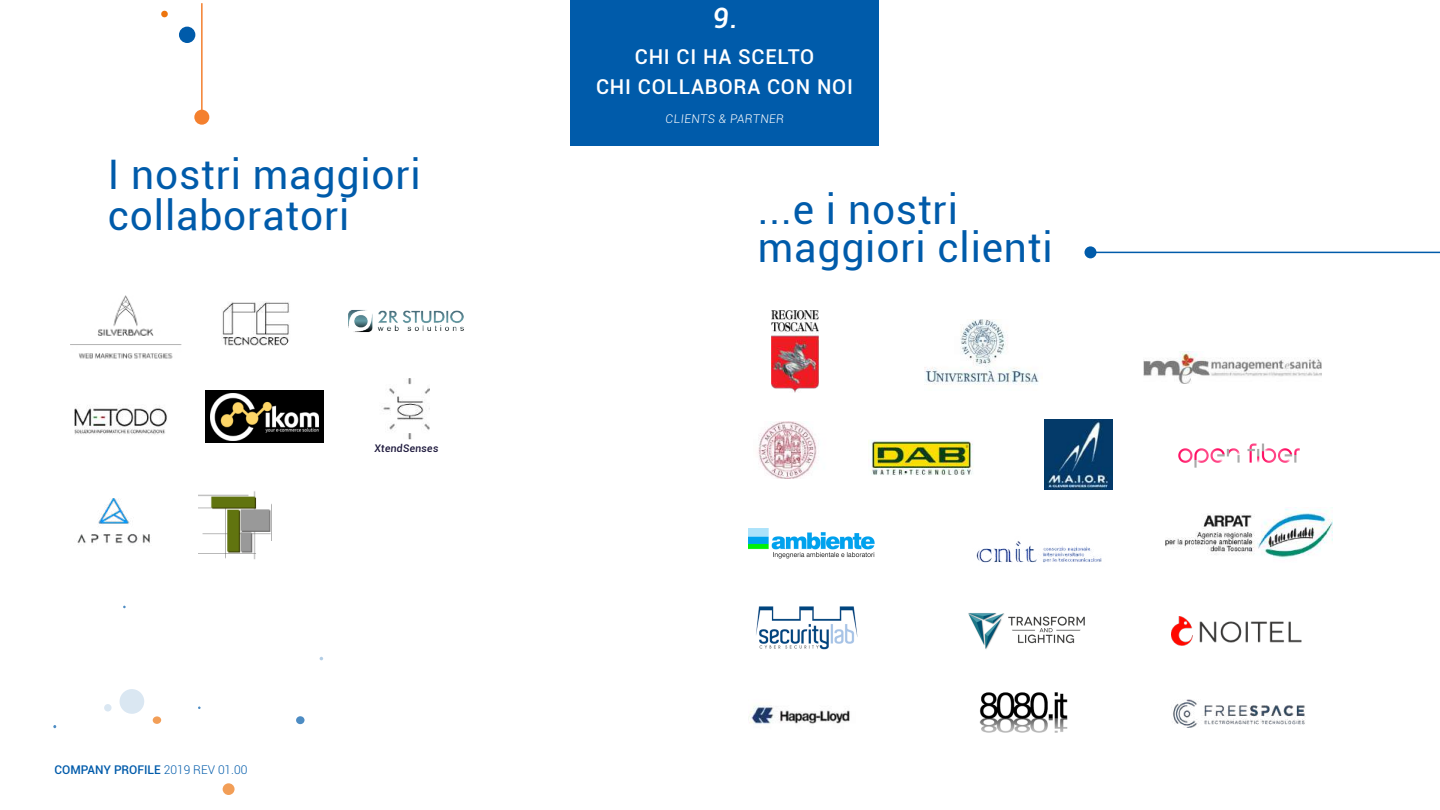
<style>
.page{position:relative;width:1440px;height:810px;background:#fff}
.page>*{position:absolute;margin:0;border:0;box-sizing:border-box;transform-origin:0 0}
.t1{font:40.8px/41.2px "Roboto";letter-spacing:.02em;color:#005baa}
.t2{font:500 28.2px "Roboto";color:#fff}
.t3{font:500 20.48px/29.8px "Roboto";letter-spacing:.04em;color:#fff;text-align:center}
.t4{font:500 12px "Roboto";color:#005baa}
.t5{font:300 11.93px "Roboto";color:#fff}
.t6{font:500 10.5px "Roboto";color:#1e193d}
.s1{font-weight:300}
</style>
<div class="page">
<svg style="left:222px;top:783px;width:13px;height:12px"></svg>
<svg style="left:296px;top:716px;width:9px;height:8px"></svg>
<svg style="left:119px;top:689px;width:25px;height:25px"></svg>
<div style="left:104px;top:704px;width:8px;height:8px;background:#dae7f2;border-radius:50%"></div>
<div style="left:153px;top:716px;width:8px;height:8px;background:#f29e57;border-radius:50%"></div>
<div style="left:179px;top:27px;width:16px;height:16px;background:#005baa;border-radius:50%"></div>
<svg style="left:161px;top:10px;width:7px;height:8px"></svg>
<hr style="left:201px;top:3px;width:2px;height:114px;background:#f4802e">
<div style="left:194px;top:110px;width:15px;height:15px;background:#f4802e;border-radius:50%"></div>
<div style="left:570px;top:0;width:309px;height:146px;background:#005baa"></div>
<hr style="left:1090px;top:252px;width:350px;height:1px;background:#005baa">
<div style="left:1084px;top:246px;width:12px;height:12px;background:#005baa;border-radius:50%"></div>
<img style="left:70px;top:295px;width:112px;height:64px">
<img style="left:1171px;top:616px;width:131px;height:29px">
<img style="left:968px;top:613px;width:117px;height:36px">
<img style="left:1165px;top:507px;width:167px;height:52px">
<img style="left:924px;top:319px;width:119px;height:66px">
<img style="left:771px;top:310px;width:47px;height:83px">
<img style="left:868px;top:440px;width:106px;height:35px">
<img style="left:222px;top:302px;width:67px;height:44px">
<img style="left:348px;top:310px;width:116px;height:22px">
<img style="left:74px;top:404px;width:94px;height:31px">
<div style="left:206px;top:390px;width:118px;height:53px;background:#000"></div>
<img style="left:211px;top:394px;width:108px;height:46px">
<img style="left:76px;top:498px;width:74px;height:46px">
<img style="left:383px;top:379px;width:47px;height:60px">
<img style="left:1144px;top:352px;width:177px;height:32px">
<img style="left:1178px;top:443px;width:122px;height:25px">
<img style="left:749px;top:528px;width:126px;height:30px">
<img style="left:976px;top:541px;width:126px;height:22px">
<img style="left:756px;top:606px;width:102px;height:44px">
<img style="left:758px;top:422px;width:59px;height:57px">
<img style="left:1171px;top:700px;width:135px;height:27px">
<img style="left:979px;top:692px;width:89px;height:41px">
<img style="left:748px;top:705px;width:102px;height:19px">
<img style="left:198px;top:491px;width:74px;height:69px">
<img style="left:1044px;top:420px;width:68px;height:69px">
<p class="t1" style="left:108px;top:152px;width:315px">I nostri maggiori collaboratori</p>
<p class="t4" style="left:55px;top:761px;width:194px">COMPANY PROFILE <span class="s1">2019 REV 01.00</span></p>
<p class="t6" style="left:374px;top:441px;width:67px">XtendSenses</p>
<p class="t2" style="left:712px;top:-2px;width:30px">9.</p>
<p class="t3" style="left:596px;top:41px;width:258px">CHI CI HA SCELTO<br>CHI COLLABORA CON NOI</p>
<p class="t5" style="left:665px;top:110px;width:122px">CLIENTS &amp; PARTNER</p>
<p class="t1" style="left:758px;top:188px;width:297px;line-height:38.1px">...e i nostri maggiori clienti</p>
</div>
